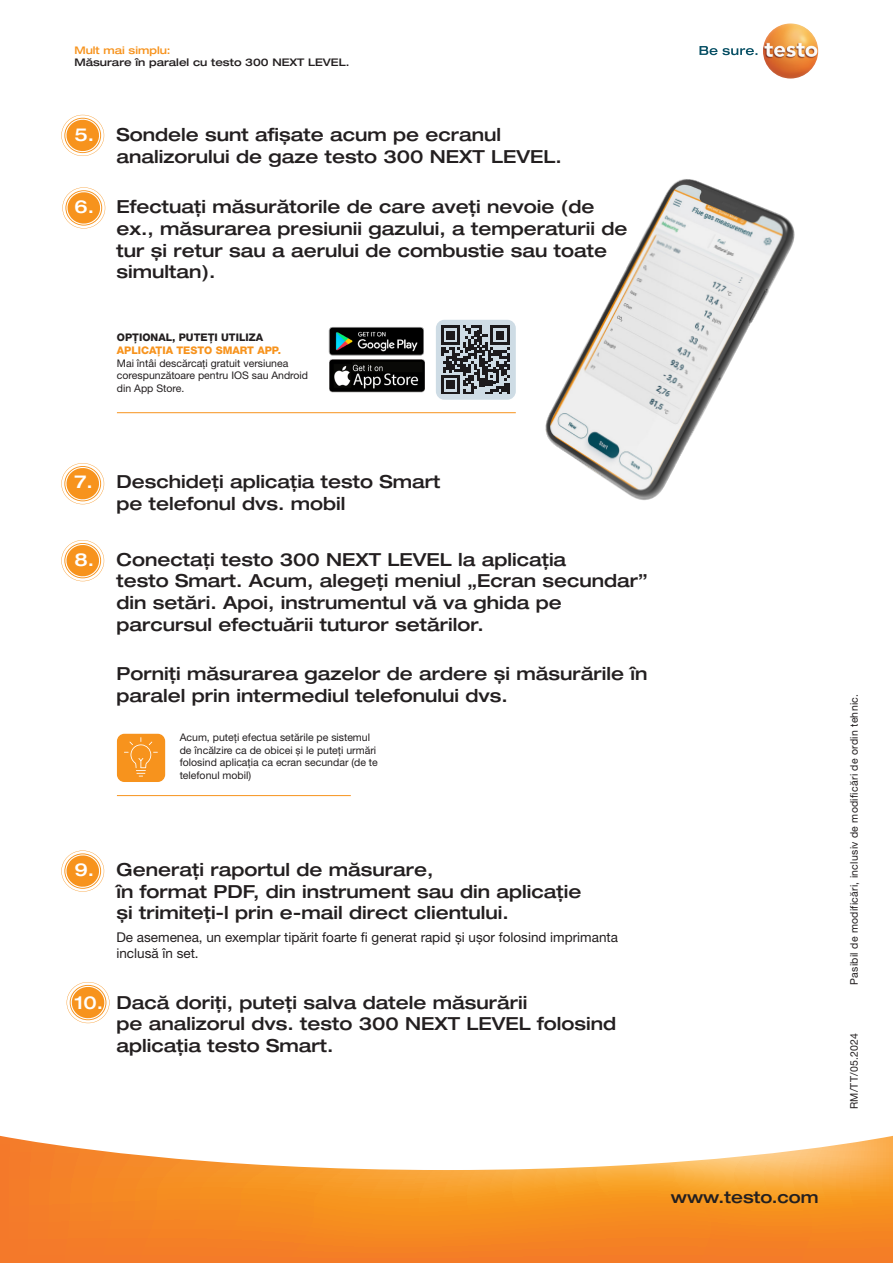
<style>
.page{position:relative;width:893px;height:1263px;background:#fff}
.page>*{position:absolute;margin:0;border:0;box-sizing:border-box;transform-origin:0 0}
.t1{font:500 expanded 18px/21.6px "Helvetica Neue LTW1 G";color:#231f20}
.t2{font:500 expanded 16.5px "Helvetica Neue LTW1 G";color:#231f20}
.t3{font:13.5px/16.2px "Helvetica Neue LTW1 G";color:#231f20}
.Copy{font:10.5px/12.6px "Helvetica Neue LTW1 G";color:#231f20}
.Copy-2{font:10.5px "Helvetica Neue LTW1 G";letter-spacing:.025em;color:#231f20}
.t4{font:500 expanded 10.5px "Helvetica Neue LTW1 G";color:#231f20}
.t5{font:500 expanded 10.5px "Helvetica Neue LTW1 G";color:#f7931d}
.s1{color:#fff}
.s2{font-family:"Helvetica Neue LT Pro";font-weight:800}
.s3{font-family:"Helvetica Neue LT Pro";font-weight:800;color:#f7931d}
</style>
<div class="page">
<svg style="left:699px;top:46px;width:58px;height:9px"></svg>
<img style="left:763px;top:23px;width:55px;height:56px;border-radius:28px">
<hr style="left:117px;top:412px;width:399px;height:1px;background:#f7931d">
<hr style="left:117px;top:795px;width:234px;height:1px;background:#f7931d">
<div style="left:117px;top:734px;width:48px;height:48px;background:#f7931d;border-radius:7px"></div>
<svg style="left:124px;top:737px;width:34px;height:40px"></svg>
<svg style="left:0;top:1136px;width:893px;height:127px"></svg>
<img style="left:328px;top:327px;width:96px;height:28px">
<img style="left:330px;top:359px;width:94px;height:34px">
<div style="left:436px;top:320px;width:80px;height:80px;background:#cedce5;border-radius:8px"></div>
<svg style="left:441px;top:326px;width:68px;height:68px"></svg>
<img style="left:545px;top:179px;width:250px;height:321px">
<svg style="left:61px;top:115px;width:43px;height:41px"></svg>
<svg style="left:62px;top:187px;width:43px;height:42px"></svg>
<svg style="left:61px;top:463px;width:43px;height:41px"></svg>
<svg style="left:61px;top:540px;width:43px;height:41px"></svg>
<svg style="left:61px;top:850px;width:43px;height:42px"></svg>
<svg style="left:67px;top:982px;width:42px;height:41px"></svg>
<p class="t5" style="left:74px;top:43px;width:98px">Mult mai simplu:</p>
<p class="t4" style="left:74px;top:56px;width:276px">Măsurare în paralel cu testo 300 NEXT LEVEL.</p>
<p class="t1" style="left:116px;top:123px;width:447px;text-indent:-42px"><span class="s1">5.</span> Sondele sunt afișate acum pe ecranul analizorului de gaze testo 300 NEXT LEVEL.</p>
<p class="t1" style="left:116px;top:196px;width:512px;text-indent:-42px"><span class="s1">6.</span> Efectuați măsurătorile de care aveți nevoie (de ex., măsurarea presiunii gazului, a temperaturii de tur și retur sau a aerului de combustie sau toate simultan).</p>
<p class="Copy" style="left:117px;top:331px;width:193px"><span class="s2">OPȚIONAL, PUTEȚI UTILIZA<br></span><span class="s3">APLICAȚIA TESTO SMART APP.<br></span>Mai întâi descărcați gratuit versiunea corespunzătoare pentru IOS sau Android din App Store.</p>
<p class="t1" style="left:116px;top:470px;width:326px;text-indent:-42px"><span class="s1">7.</span> Deschideți aplicația testo Smart pe telefonul dvs. mobil</p>
<p class="t1" style="left:116px;top:548px;width:533px;text-indent:-42px"><span class="s1">8.</span> Conectați testo 300 NEXT LEVEL la aplicația<br>testo Smart. Acum, alegeți meniul „Ecran secundar” din setări. Apoi, instrumentul vă va ghida pe parcursul efectuării tuturor setărilor.</p>
<p class="t1" style="left:116px;top:662px;width:532px">Porniți măsurarea gazelor de ardere și măsurările în paralel prin intermediul telefonului dvs.</p>
<p class="Copy" style="left:180px;top:731px;width:199px">Acum, puteți efectua setările pe sistemul de încălzire ca de obicei și le puteți urmări folosind aplicația ca ecran secundar (de te telefonul mobil)</p>
<p class="t1" style="left:116px;top:858px;width:466px;text-indent:-42px"><span class="s1">9.</span> Generați raportul de măsurare,<br>în format PDF, din instrument sau din aplicație și trimiteți-l prin e-mail direct clientului.</p>
<p class="t3" style="left:116px;top:929px;width:503px">De asemenea, un exemplar tipărit foarte fi generat rapid și ușor folosind imprimanta inclusă în set.</p>
<p class="t1" style="left:116px;top:991px;width:501px;text-indent:-42px"><span class="s1">10.</span> Dacă doriți, puteți salva datele măsurării<br>pe analizorul dvs. testo 300 NEXT LEVEL folosind aplicația testo Smart.</p>
<p class="Copy-2" style="left:848px;top:984px;width:292px;rotate:-90deg">Pasibil de modificări, inclusiv de modificări de ordin tehnic.</p>
<p class="Copy-2" style="left:848px;top:1109px;width:78px;rotate:-90deg">RM/TT/05.2024</p>
<p class="t2" style="left:671px;top:1187px;width:149px">www.testo.com</p>
</div>
